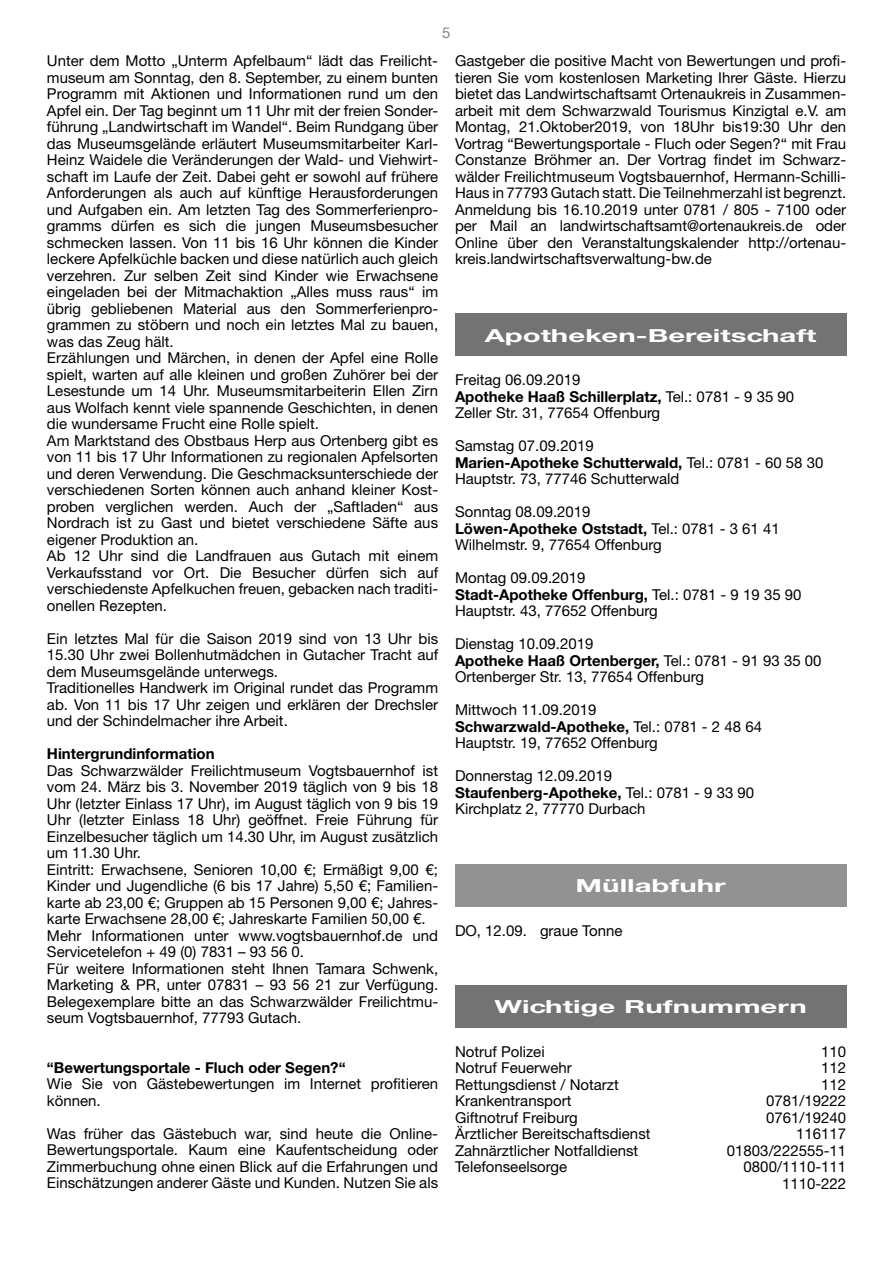
<style>
.page{position:relative;width:893px;height:1263px;background:#fff}
.page>*{position:absolute;margin:0;border:0;box-sizing:border-box;transform-origin:0 0}
.t1{font:700 18px "Helvetica Neue CE";color:#fff;scale:1.63 1}
.t2{font:15px/16.5px "Helvetica Neue LT Std";color:#000}
.t3{font:700 15px "Helvetica Neue LT Std";color:#000}
.t4{font:15px "Helvetica Neue LT Std";color:#878787}
.s1{font-weight:700}
</style>
<div class="page">
<div style="left:455px;top:313px;width:391px;height:43px;background:#737373"></div>
<div style="left:455px;top:864px;width:391px;height:42px;background:#929292"></div>
<div style="left:455px;top:985px;width:391px;height:42px;background:#737373"></div>
<p class="t4" style="left:442px;top:24px;width:10px">5</p>
<p class="t2" style="left:47px;top:52px;width:393px">Unter dem Motto „Unterm Apfelbaum“ lädt das Freilicht&shy;museum am Sonntag, den 8. September, zu einem bunten Programm mit Aktionen und Informationen rund um den Apfel ein. Der Tag beginnt um 11 Uhr mit der freien Sonder&shy;führung „Landwirtschaft im Wandel“. Beim Rundgang über das Museumsgelände erläutert Museumsmitarbeiter Karl-Heinz Waidele die Veränderungen der Wald- und Viehwirt&shy;schaft im Laufe der Zeit. Dabei geht er sowohl auf frühere Anforderungen als auch auf künftige Herausforderungen und Aufgaben ein. Am letzten Tag des Sommerferienpro&shy;gramms dürfen es sich die jungen Museumsbesucher schmecken lassen. Von 11 bis 16 Uhr können die Kinder leckere Apfelküchle backen und diese natürlich auch gleich verzehren. Zur selben Zeit sind Kinder wie Erwachsene eingeladen bei der Mitmachaktion „Alles muss raus“ im übrig gebliebenen Material aus den Sommerferienpro&shy;grammen zu stöbern und noch ein letztes Mal zu bauen, was das Zeug hält.<br>Erzählungen und Märchen, in denen der Apfel eine Rolle spielt, warten auf alle kleinen und großen Zuhörer bei der Lesestunde um 14 Uhr. Museumsmitarbeiterin Ellen Zirn aus Wolfach kennt viele spannende Geschichten, in denen die wundersame Frucht eine Rolle spielt.<br>Am Marktstand des Obstbaus Herp aus Ortenberg gibt es von 11 bis 17 Uhr Informationen zu regionalen Apfelsorten und deren Verwendung. Die Geschmacksunterschiede der verschiedenen Sorten können auch anhand kleiner Kost&shy;proben verglichen werden. Auch der „Saftladen“ aus Nordrach ist zu Gast und bietet verschiedene Säfte aus eigener Produktion an.<br>Ab 12 Uhr sind die Landfrauen aus Gutach mit einem Verkaufsstand vor Ort. Die Besucher dürfen sich auf verschiedenste Apfelkuchen freuen, gebacken nach traditi&shy;onellen Rezepten.</p>
<p class="t2" style="left:47px;top:630px;width:393px">Ein letztes Mal für die Saison 2019 sind von 13 Uhr bis 15.30 Uhr zwei Bollenhutmädchen in Gutacher Tracht auf dem Museumsgelände unterwegs.<br>Traditionelles Handwerk im Original rundet das Programm ab. Von 11 bis 17 Uhr zeigen und erklären der Drechsler und der Schindelmacher ihre Arbeit.</p>
<p class="t3" style="left:47px;top:744px;width:169px">Hintergrundinformation</p>
<p class="t2" style="left:47px;top:762px;width:393px">Das Schwarzwälder Freilichtmuseum Vogtsbauernhof ist vom 24. März bis 3. November 2019 täglich von 9 bis 18<br>Uhr (letzter Einlass 17 Uhr), im August täglich von 9 bis 19<br>Uhr (letzter Einlass 18 Uhr) geöffnet. Freie Führung für Einzelbesucher täglich um 14.30 Uhr, im August zusätzlich um 11.30 Uhr.<br>Eintritt: Erwachsene, Senioren 10,00 €; Ermäßigt 9,00 €; Kinder und Jugendliche (6 bis 17 Jahre) 5,50 €; Familien&shy;karte ab 23,00 €; Gruppen ab 15 Personen 9,00 €; Jahres&shy;karte Erwachsene 28,00 €; Jahreskarte Familien 50,00 €.<br>Mehr Informationen unter www.vogtsbauernhof.de und Servicetelefon + 49 (0) 7831 – 93 56 0.<br>Für weitere Informationen steht Ihnen Tamara Schwenk, Marketing &amp; PR, unter 07831 – 93 56 21 zur Verfügung.<br>Belegexemplare bitte an das Schwarzwälder Freilichtmu&shy;seum Vogtsbauernhof, 77793 Gutach.</p>
<p class="t3" style="left:47px;top:1058px;width:300px">“Bewertungsportale - Fluch oder Segen?“</p>
<p class="t2" style="left:47px;top:1075px;width:393px">Wie Sie von Gästebewertungen im Internet profitieren können.</p>
<p class="t2" style="left:47px;top:1125px;width:393px;text-align:justify">Was früher das Gästebuch war, sind heute die Online-Bewertungsportale. Kaum eine Kaufentscheidung oder Zimmerbuchung ohne einen Blick auf die Erfahrungen und Einschätzungen anderer Gäste und Kunden. Nutzen Sie als</p>
<p class="t2" style="left:455px;top:52px;width:393px;text-align:justify">Gastgeber die positive Macht von Bewertungen und profi&shy;tieren Sie vom kostenlosen Marketing Ihrer Gäste. Hierzu bietet das Landwirtschaftsamt Ortenaukreis in Zusammen&shy;arbeit mit dem Schwarzwald Tourismus Kinzigtal e.V. am Montag, 21.Oktober2019, von 18Uhr bis19:30 Uhr den Vortrag “Bewertungsportale - Fluch oder Segen?“ mit Frau Constanze Bröhmer an. Der Vortrag findet im Schwarz&shy;wälder Freilichtmuseum Vogtsbauernhof, Hermann-Schilli-Haus in 77793 Gutach statt. Die Teilnehmerzahl ist begrenzt.<br>Anmeldung bis 16.10.2019 unter 0781 / 805 - 7100 oder per Mail an landwirtschaftsamt@ortenaukreis.de oder Online über den Veranstaltungskalender http://ortenau&shy;kreis.landwirtschaftsverwaltung-bw.de</p>
<p class="t1" style="left:485px;top:324px;width:205px">Apotheken-Bereitschaft</p>
<p class="t2" style="left:455px;top:371px;width:341px">Freitag 06.09.2019<br><span class="s1">Apotheke Haaß Schillerplatz,</span> Tel.: 0781 - 9 35 90<br>Zeller Str. 31, 77654 Offenburg</p>
<p class="t2" style="left:455px;top:437px;width:370px">Samstag 07.09.2019<br><span class="s1">Marien-Apotheke Schutterwald,</span> Tel.: 0781 - 60 58 30<br>Hauptstr. 73, 77746 Schutterwald</p>
<p class="t2" style="left:455px;top:503px;width:326px">Sonntag 08.09.2019<br><span class="s1">Löwen-Apotheke Oststadt,</span> Tel.: 0781 - 3 61 41<br>Wilhelmstr. 9, 77654 Offenburg</p>
<p class="t2" style="left:455px;top:569px;width:348px">Montag 09.09.2019<br><span class="s1">Stadt-Apotheke Offenburg,</span> Tel.: 0781 - 9 19 35 90<br>Hauptstr. 43, 77652 Offenburg</p>
<p class="t2" style="left:455px;top:635px;width:368px">Dienstag 10.09.2019<br><span class="s1">Apotheke Haaß Ortenberger,</span> Tel.: 0781 - 91 93 35 00<br>Ortenberger Str. 13, 77654 Offenburg</p>
<p class="t2" style="left:455px;top:701px;width:309px">Mittwoch 11.09.2019<br><span class="s1">Schwarzwald-Apotheke,</span> Tel.: 0781 - 2 48 64<br>Hauptstr. 19, 77652 Offenburg</p>
<p class="t2" style="left:455px;top:767px;width:301px">Donnerstag 12.09.2019<br><span class="s1">Staufenberg-Apotheke,</span> Tel.: 0781 - 9 33 90<br>Kirchplatz 2, 77770 Durbach</p>
<p class="t1" style="left:576px;top:874px;width:93px">Müllabfuhr</p>
<p class="t2" style="left:455px;top:922px;width:169px">DO, 12.09. graue Tonne</p>
<p class="t1" style="left:494px;top:996px;width:193px">Wichtige Rufnummern</p>
<p class="t2" style="left:455px;top:1043px;width:91px">Notruf Polizei</p>
<p class="t2" style="left:821px;top:1043px;width:27px">110</p>
<p class="t2" style="left:455px;top:1060px;width:118px">Notruf Feuerwehr</p>
<p class="t2" style="left:821px;top:1060px;width:27px">112</p>
<p class="t2" style="left:455px;top:1076px;width:165px">Rettungsdienst / Notarzt</p>
<p class="t2" style="left:821px;top:1076px;width:27px">112</p>
<p class="t2" style="left:455px;top:1093px;width:118px">Krankentransport</p>
<p class="t2" style="left:766px;top:1093px;width:82px">0781/19222</p>
<p class="t2" style="left:455px;top:1109px;width:124px">Giftnotruf Freiburg</p>
<p class="t2" style="left:766px;top:1109px;width:82px">0761/19240</p>
<p class="t2" style="left:455px;top:1126px;width:197px">Ärztlicher Bereitschaftsdienst</p>
<p class="t2" style="left:796px;top:1126px;width:52px">116117</p>
<p class="t2" style="left:455px;top:1142px;width:185px">Zahnärztlicher Notfalldienst</p>
<p class="t2" style="left:727px;top:1142px;width:121px">01803/222555-11</p>
<p class="t2" style="left:455px;top:1159px;width:114px">Telefonseelsorge</p>
<p class="t2" style="left:744px;top:1159px;width:104px;text-align:right">0800/1110-111<br>1110-222</p>
</div>
